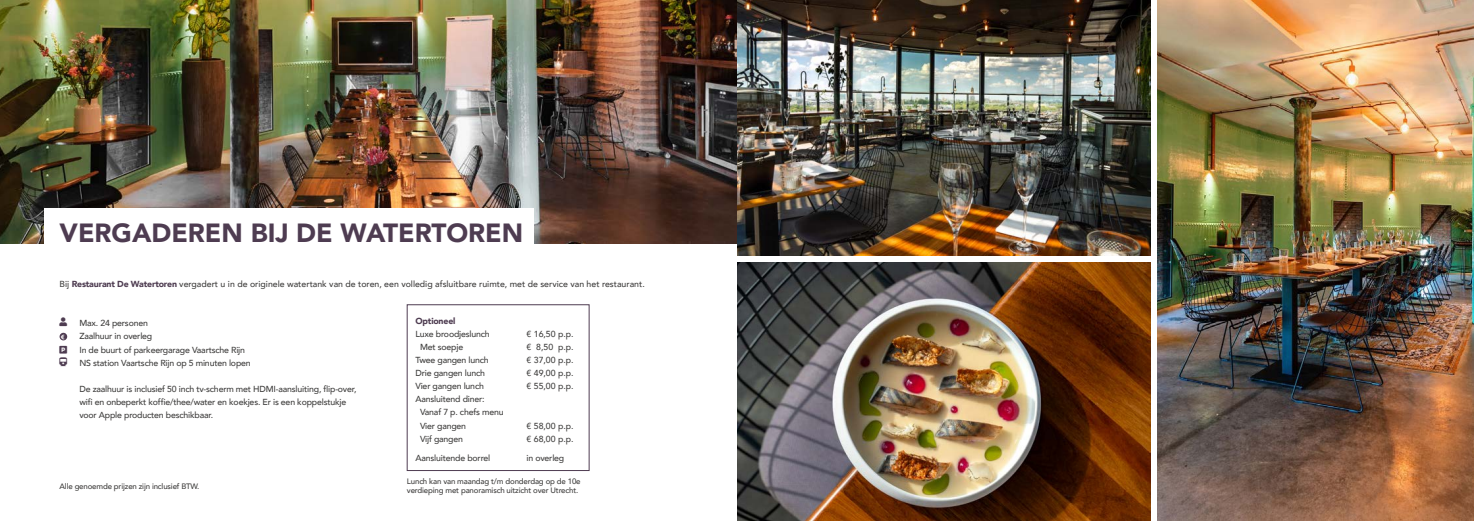
<style>
.page{position:relative;width:1474px;height:521px;background:#fff}
.page>*{position:absolute;margin:0;border:0;box-sizing:border-box;transform-origin:0 0}
.t1{font:900 26.25px "Avenir";color:#4e3c51}
.t2{font:500 8.75px/13.1px "Avenir";letter-spacing:-.02em;color:#403f3e}
.t3{font:500 8.75px "Avenir";color:#403f3e}
.t4{font:900 8.75px "Avenir";letter-spacing:-.02em;color:#4e3c51}
.t5{font:500 7.88px/8.8px "Avenir";letter-spacing:-.02em;color:#403f3e}
.s1{font-weight:900;color:#4e3c51}
</style>
<div class="page">
<img style="left:0;top:0;width:737px;height:243px">
<div style="left:45px;top:208px;width:489px;height:54px;background:#fff"></div>
<div style="left:60px;top:333px;width:7px;height:7px;background:#4e3c51;border-radius:50%"></div>
<div style="left:407px;top:304px;width:182px;height:167px;border:1px solid #4e3c51"></div>
<img style="left:737px;top:0;width:413px;height:255px">
<img style="left:737px;top:262px;width:413px;height:259px">
<img style="left:1157px;top:0;width:316px;height:521px">
<h1 class="t1" style="left:60px;top:210px;width:465px">VERGADEREN BIJ DE WATERTOREN</h1>
<p class="t3" style="left:60px;top:276px;width:587px">Bij <span class="s1">Restaurant De Watertoren</span> vergadert u in de originele watertank van de toren, een volledig afsluitbare ruimte, met de service van het restaurant.</p>
<p class="t2" style="left:79px;top:316px;width:173px">Max. 24 personen<br>Zaalhuur in overleg<br>In de buurt of parkeergarage Vaartsche Rijn<br>NS station Vaartsche Rijn op 5 minuten lopen</p>
<p class="t2" style="left:79px;top:382px;width:279px">De zaalhuur is inclusief 50 inch tv-scherm met HDMI-aansluiting, flip-over, wifi en onbeperkt koffie/thee/water en koekjes. Er is een koppelstukje voor Apple producten beschikbaar.</p>
<p class="t4" style="left:415px;top:313px;width:41px">Optioneel</p>
<p class="t2" style="left:415px;top:326px;width:76px">Luxe broodjeslunch</p>
<p class="t2" style="left:420px;top:340px;width:45px">Met soepje</p>
<p class="t2" style="left:415px;top:353px;width:75px">Twee gangen lunch</p>
<p class="t2" style="left:415px;top:366px;width:71px">Drie gangen lunch</p>
<p class="t2" style="left:415px;top:379px;width:70px">Vier gangen lunch</p>
<p class="t2" style="left:415px;top:392px;width:71px">Aansluitend diner:</p>
<p class="t2" style="left:420px;top:405px;width:85px">Vanaf 7 p. chefs menu</p>
<p class="t2" style="left:420px;top:418px;width:48px">Vier gangen</p>
<p class="t2" style="left:420px;top:431px;width:44px">Vijf gangen</p>
<p class="t2" style="left:415px;top:451px;width:76px">Aansluitende borrel</p>
<p class="t2" style="left:526px;top:326px;width:49px;text-align:justify">€ 16,50 p.p. € 8,50 p.p. € 37,00 p.p. € 49,00 p.p. € 55,00 p.p.</p>
<p class="t2" style="left:526px;top:418px;width:49px">€ 58,00 p.p. € 68,00 p.p.</p>
<p class="t2" style="left:526px;top:451px;width:39px">in overleg</p>
<p class="t5" style="left:407px;top:477px;width:175px">Lunch kan van maandag t/m donderdag op de 10e verdieping met panoramisch uitzicht over Utrecht.</p>
<p class="t5" style="left:60px;top:482px;width:141px">Alle genoemde prijzen zijn inclusief BTW.</p>
</div>
